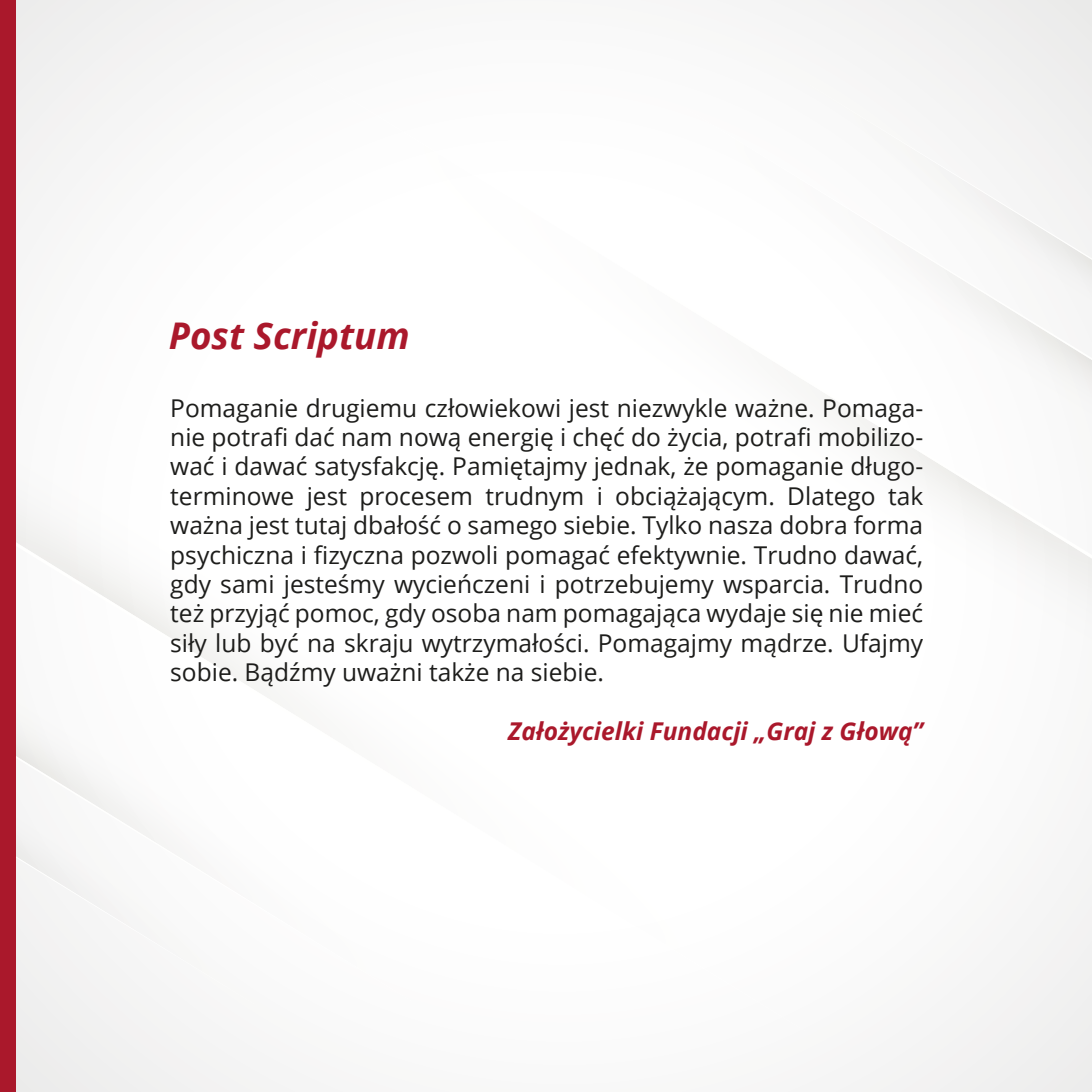
<style>
.page{position:relative;width:1092px;height:1092px;background:#fff}
.page>*{position:absolute;margin:0;border:0;box-sizing:border-box;transform-origin:0 0}
.t1{font:italic 700 36.75px "Open Sans";color:#aa182b}
.t2{font:24.5px/29.4px "Open Sans";color:#1d1d1b;text-align:justify}
.t3{font:italic 700 24.5px "Open Sans";color:#aa182b}
</style>
<div class="page">
<svg style="left:16px;top:584px;width:119px;height:205px"></svg>
<svg style="left:959px;top:260px;width:132px;height:262px"></svg>
<svg style="left:1047px;top:233px;width:44px;height:27px"></svg>
<div style="left:0;top:0;width:16px;height:1091px;background:#aa182b"></div>
<h1 class="t1" style="left:169px;top:309px;width:242px">Post Scriptum</h1>
<p class="t2" style="left:170px;top:392px;width:754px">Pomaganie drugiemu człowiekowi jest niezwykle ważne. Pomaga&shy;nie potrafi dać nam nową energię i chęć do życia, potrafi mobilizo&shy;wać i dawać satysfakcję. Pamiętajmy jednak, że pomaganie długo&shy;terminowe jest procesem trudnym i obciążającym. Dlatego tak ważna jest tutaj dbałość o samego siebie. Tylko nasza dobra forma psychiczna i fizyczna pozwoli pomagać efektywnie. Trudno dawać, gdy sami jesteśmy wycieńczeni i potrzebujemy wsparcia. Trudno też przyjąć pomoc, gdy osoba nam pomagająca wydaje się nie mieć siły lub być na skraju wytrzymałości. Pomagajmy mądrze. Ufajmy sobie. Bądźmy uważni także na siebie.</p>
<p class="t3" style="left:508px;top:714px;width:416px">Założycielki Fundacji „Graj z Głową”</p>
</div>
